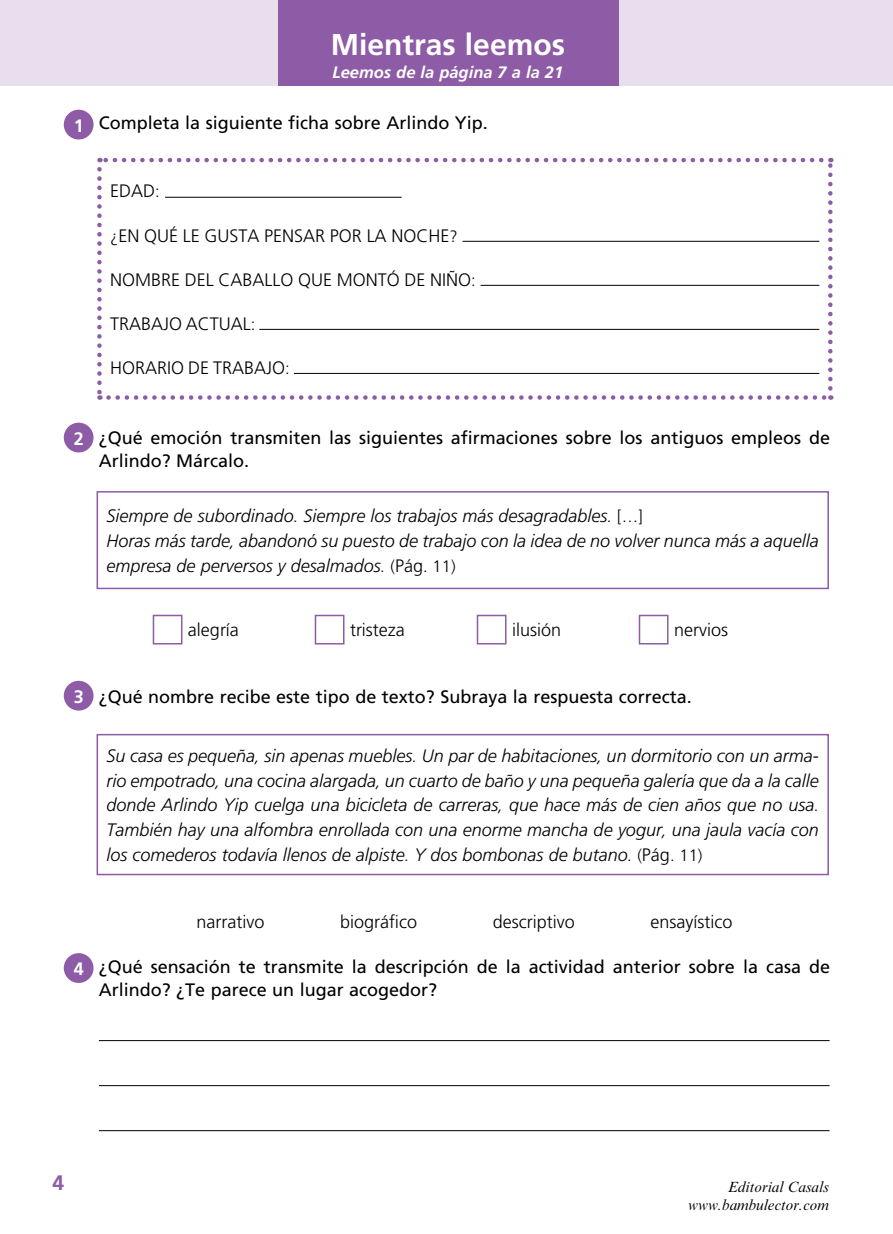
<style>
.page{position:relative;width:893px;height:1234px;background:#fff}
.page>*{position:absolute;margin:0;border:0;box-sizing:border-box;transform-origin:0 0}
.t1{font:700 30px "Frutiger";color:#fff}
.t2{font:700 21px "Frutiger";color:#8e5ba6}
.t3{font:italic 300 18px/24.8px "Frutiger LT Std";color:#000}
.t4{font:18px/22.5px "Frutiger LT Std";color:#000}
.t5{font:300 18px "Frutiger LT Std";color:#000}
.t6{font:700 18px "Frutiger";color:#fff}
.t7{font:italic 700 16.5px "Frutiger";color:#fff}
.t8{font:italic 15px/18px "Times New Roman MT Std";color:#000;text-align:right}
.s1{font-size:16.5px}
.s2{font-style:normal;font-size:16.5px}
.s3{font-style:normal}
</style>
<div class="page">
<div style="left:0;top:0;width:893px;height:85px;background:#e8deed"></div>
<div style="left:278px;top:0;width:340px;height:85px;background:#8e5ba6"></div>
<div style="left:153px;top:614px;width:29px;height:30px;border:2px solid #8e5ba6"></div>
<div style="left:315px;top:614px;width:29px;height:30px;border:2px solid #8e5ba6"></div>
<div style="left:477px;top:614px;width:29px;height:30px;border:2px solid #8e5ba6"></div>
<div style="left:639px;top:614px;width:29px;height:30px;border:2px solid #8e5ba6"></div>
<hr style="left:99px;top:1040px;width:731px;height:1px;background:#000">
<hr style="left:99px;top:1085px;width:731px;height:1px;background:#000">
<hr style="left:99px;top:1130px;width:731px;height:1px;background:#000">
<div style="left:64px;top:110px;width:30px;height:29px;background:#8e5ba6;border-radius:50%"></div>
<div style="left:64px;top:680px;width:30px;height:30px;background:#8e5ba6;border-radius:50%"></div>
<div style="left:64px;top:422px;width:30px;height:30px;background:#8e5ba6;border-radius:50%"></div>
<div style="left:64px;top:952px;width:30px;height:30px;background:#8e5ba6;border-radius:50%"></div>
<hr style="left:165px;top:197px;width:237px;height:1px;background:#000">
<hr style="left:463px;top:241px;width:356px;height:1px;background:#000">
<hr style="left:481px;top:285px;width:338px;height:1px;background:#000">
<hr style="left:259px;top:329px;width:560px;height:1px;background:#000">
<hr style="left:294px;top:373px;width:525px;height:1px;background:#000">
<svg style="left:97px;top:169px;width:5px;height:230px"></svg>
<svg style="left:108px;top:395px;width:723px;height:4px"></svg>
<svg style="left:828px;top:158px;width:5px;height:230px"></svg>
<svg style="left:99px;top:158px;width:722px;height:4px"></svg>
<div style="left:97px;top:491px;width:732px;height:98px;border:2px solid #8e5ba6"></div>
<div style="left:97px;top:733px;width:732px;height:142px;border:2px solid #8e5ba6"></div>
<p class="t6" style="left:74px;top:115px;width:12px">1</p>
<h1 class="t1" style="left:331px;top:27px;width:236px">Mientras leemos</h1>
<p class="t7" style="left:333px;top:62px;width:232px">Leemos de la página 7 a la 21</p>
<p class="t4" style="left:99px;top:111px;width:391px">Completa la siguiente ficha sobre Arlindo Yip.</p>
<p class="t5" style="left:110px;top:181px;width:51px">EDAD<span class="s1">:</span></p>
<p class="t5" style="left:110px;top:225px;width:349px"><span class="s1">¿</span>EN QUÉ LE GUSTA PENSAR POR LA NOCHE<span class="s1">?</span></p>
<p class="t5" style="left:110px;top:269px;width:367px">NOMBRE DEL CABALLO QUE MONTÓ DE NIÑO<span class="s1">:</span></p>
<p class="t5" style="left:110px;top:313px;width:147px">TRABAJO ACTUAL<span class="s1">:</span></p>
<p class="t5" style="left:110px;top:357px;width:181px">HORARIO DE TRABAJO<span class="s1">:</span></p>
<p class="t6" style="left:74px;top:428px;width:12px">2</p>
<p class="t4" style="left:99px;top:426px;width:733px">¿Qué emoción transmiten las siguientes afirmaciones sobre los antiguos empleos de<br>Arlindo? Márcalo.</p>
<p class="t3" style="left:107px;top:503px;width:714px">Siempre de subordinado<span class="s1">.</span> Siempre los trabajos más desagradables<span class="s1">.</span> <span class="s2">[…]<br></span>Horas más tarde<span class="s1">,</span> abandonó su puesto de trabajo con la idea de no volver nunca más a aquella empresa de perversos y desalmados<span class="s1">.</span> <span class="s2">(</span><span class="s3">Pág</span><span class="s2">. 11)</span></p>
<p class="t5" style="left:188px;top:619px;width:52px">alegría</p>
<p class="t5" style="left:350px;top:619px;width:56px">tristeza</p>
<p class="t5" style="left:512px;top:619px;width:51px">ilusión</p>
<p class="t5" style="left:674px;top:619px;width:56px">nervios</p>
<p class="t6" style="left:74px;top:686px;width:12px">3</p>
<p class="t4" style="left:99px;top:685px;width:595px">¿Qué nombre recibe este tipo de texto? Subraya la respuesta correcta.</p>
<p class="t3" style="left:107px;top:743px;width:714px;text-align:justify">Su casa es pequeña<span class="s1">,</span> sin apenas muebles<span class="s1">.</span> Un par de habitaciones<span class="s1">,</span> un dormitorio con un arma&shy;rio empotrado<span class="s1">,</span> una cocina alargada<span class="s1">,</span> un cuarto de baño y una pequeña galería que da a la calle donde Arlindo Yip cuelga una bicicleta de carreras<span class="s1">,</span> que hace más de cien años que no usa<span class="s1">.<br></span>También hay una alfombra enrollada con una enorme mancha de yogur<span class="s1">,</span> una jaula vacía con los comederos todavía llenos de alpiste<span class="s1">.</span> Y dos bombonas de butano<span class="s1">.</span> <span class="s2">(</span><span class="s3">Pág</span><span class="s2">. 11)</span></p>
<p class="t6" style="left:74px;top:958px;width:12px">4</p>
<p class="t5" style="left:196px;top:911px;width:69px">narrativo</p>
<p class="t5" style="left:340px;top:911px;width:79px">biográfico</p>
<p class="t5" style="left:493px;top:911px;width:83px">descriptivo</p>
<p class="t5" style="left:650px;top:911px;width:83px">ensayístico</p>
<p class="t4" style="left:99px;top:955px;width:733px">¿Qué sensación te transmite la descripción de la actividad anterior sobre la casa de<br>Arlindo? ¿Te parece un lugar acogedor?</p>
<p class="t2" style="left:52px;top:1170px;width:13px">4</p>
<p class="t8" style="left:688px;top:1177px;width:142px">Editorial Casals www.bambulector.com</p>
</div>
